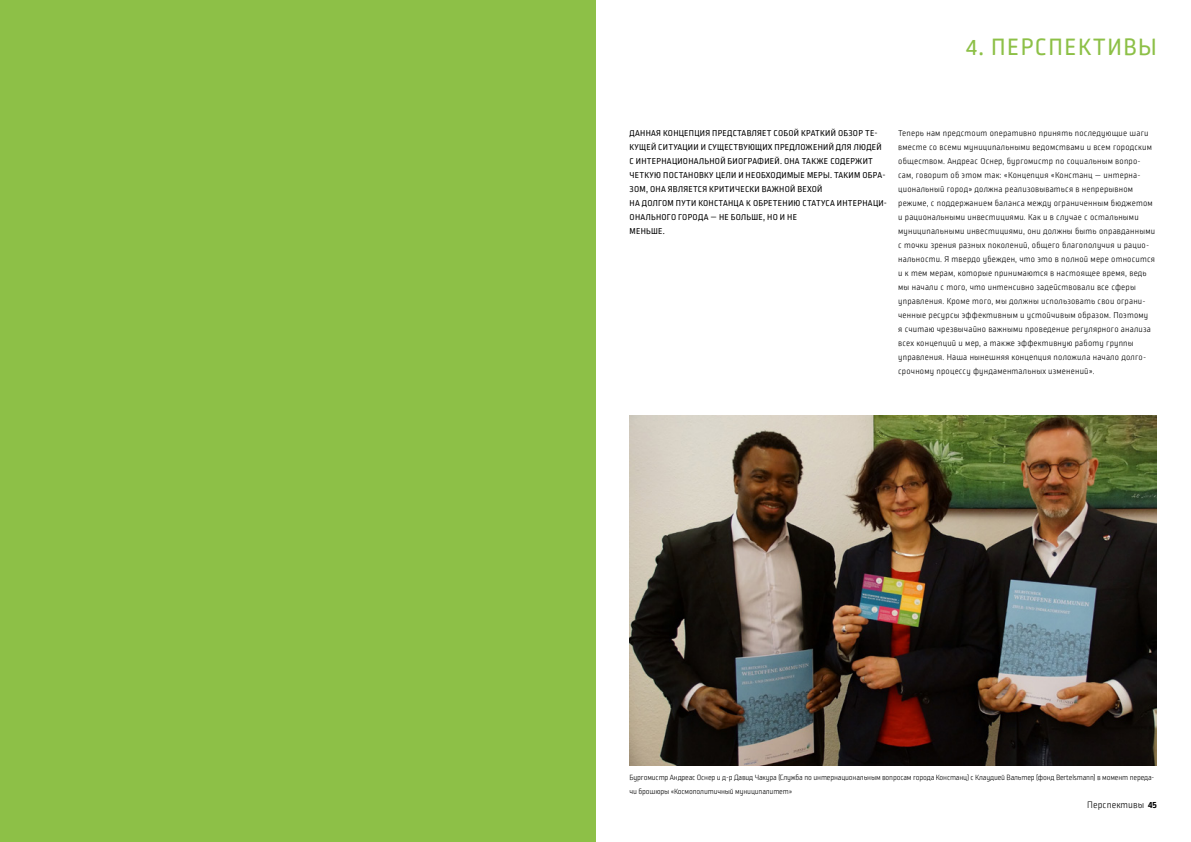
<style>
.page{position:relative;width:1191px;height:842px;background:#fff}
.page>*{position:absolute;margin:0;border:0;box-sizing:border-box;transform-origin:0 0}
.t1{font:25px "Ropa Mix Pro";letter-spacing:.06em;color:#8dc047}
.t2{font:300 10px "Ropa Mix Pro";letter-spacing:.01em;color:#000}
.t3{font:300 9px/14px "Ropa Mix Pro";letter-spacing:.02em;color:#000}
.t4{font:9px/14px "Ropa Mix Pro";letter-spacing:.03em;color:#000}
.t5{font:300 8px/14px "Ropa Mix Pro";letter-spacing:-.015em;color:#000}
.s1{font-weight:700}
</style>
<div class="page">
<div style="left:0;top:0;width:595px;height:842px;background:#8dc047"></div>
<img style="left:629px;top:416px;width:528px;height:350px">
<h1 class="t1" style="left:966px;top:34px;width:192px">4. ПЕРСПЕКТИВЫ</h1>
<p class="t4" style="left:629px;top:126px;width:259px">ДАННАЯ КОНЦЕПЦИЯ ПРЕДСТАВЛЯЕТ СОБОЙ КРАТКИЙ ОБЗОР ТЕ-КУЩЕЙ СИТУАЦИИ И СУЩЕСТВУЮЩИХ ПРЕДЛОЖЕНИЙ ДЛЯ ЛЮДЕЙ С ИНТЕРНАЦИОНАЛЬНОЙ БИОГРАФИЕЙ. ОНА ТАКЖЕ СОДЕРЖИТ ЧЕТКУЮ ПОСТАНОВКУ ЦЕЛИ И НЕОБХОДИМЫЕ МЕРЫ. ТАКИМ ОБРА-ЗОМ, ОНА ЯВЛЯЕТСЯ КРИТИЧЕСКИ ВАЖНОЙ ВЕХОЙ<br>НА ДОЛГОМ ПУТИ КОНСТАНЦА К ОБРЕТЕНИЮ СТАТУСА ИНТЕРНАЦИ-ОНАЛЬНОГО ГОРОДА — НЕ БОЛЬШЕ, НО И НЕ<br>МЕНЬШЕ.</p>
<p class="t3" style="left:898px;top:127px;width:258px">Теперь нам предстоит оперативно принять последующие шаги вместе со всеми муниципальными ведомствами и всем городским обществом. Андреас Оснер, бургомистр по социальным вопро&shy;сам, говорит об этом так: «Концепция «Констанц — интерна&shy;циональный город» должна реализовываться в непрерывном режиме, с поддержанием баланса между ограниченным бюджетом и рациональными инвестициями. Как и в случае с остальными муниципальными инвестициями, они должны быть оправданными с точки зрения разных поколений, общего благополучия и рацио&shy;нальности. Я твердо убежден, что это в полной мере относится и к тем мерам, которые принимаются в настоящее время, ведь мы начали с того, что интенсивно задействовали все сферы управления. Кроме того, мы должны использовать свои ограни&shy;ченные ресурсы эффективным и устойчивым образом. Поэтому<br>я считаю чрезвычайно важными проведение регулярного анализа всех концепций и мер, а также эффективную работу группы управления. Наша нынешняя концепция положила начало долго&shy;срочному процессу фундаментальных изменений».</p>
<p class="t5" style="left:629px;top:771px;width:526px">Бургомистр Андреас Оснер и д-р Давид Чакура (Служба по интернациональным вопросам города Констанц) с Клаудией Вальтер (фонд Bertelsmann) в момент переда&shy;чи брошюры «Космополитичный муниципалитет»</p>
<p class="t2" style="left:1087px;top:799px;width:71px">Перспективы <span class="s1">45</span></p>
</div>
